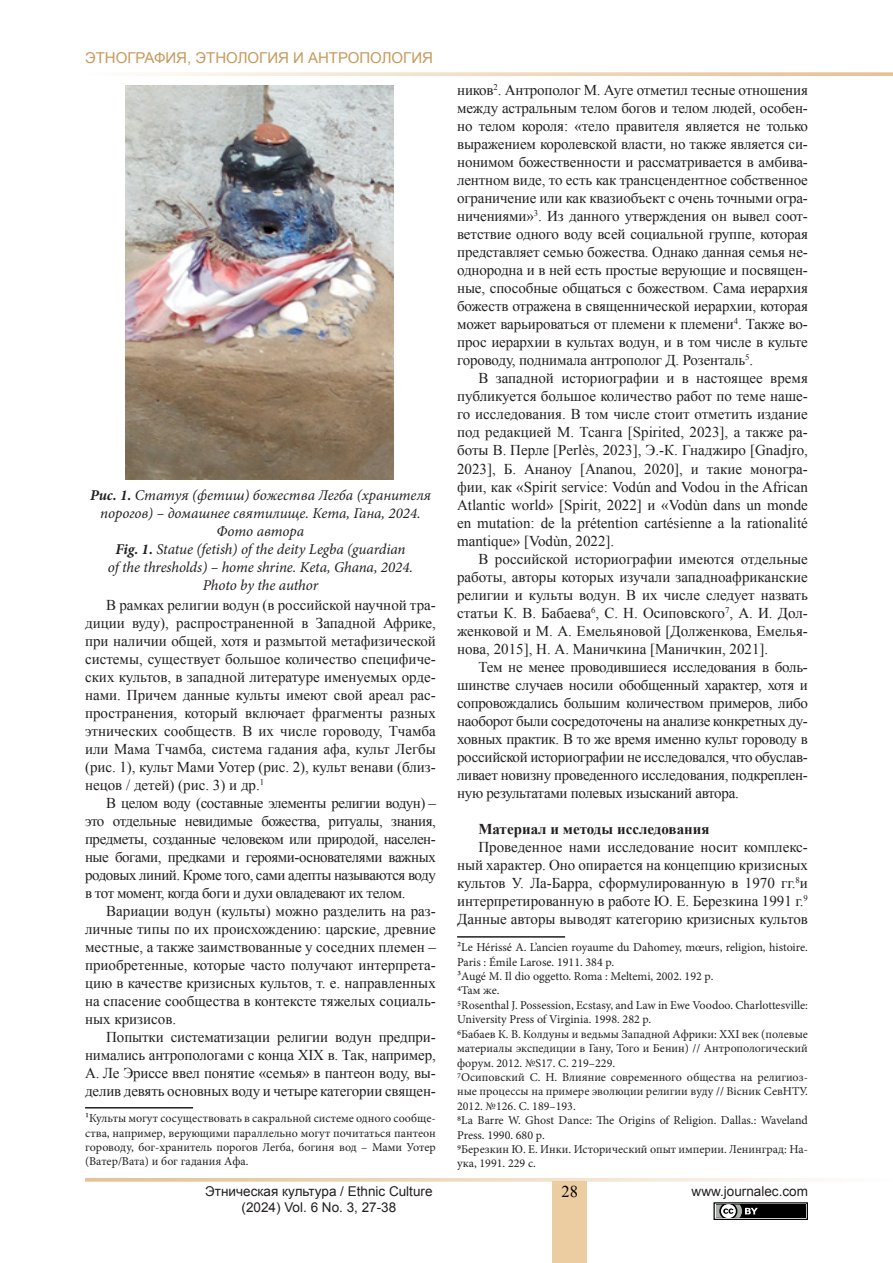
<style>
.page{position:relative;width:893px;height:1263px;background:#fff}
.page>*{position:absolute;margin:0;border:0;box-sizing:border-box;transform-origin:0 0}
.t1{font:16.5px "Times New Roman";color:#000}
.t2{font:15px/18px "Times New Roman";letter-spacing:-.01em;color:#231f20;text-align:justify}
.t3{font:italic 15px/18px "Minion Pro";letter-spacing:-.005em;color:#231f20;text-align:center}
.t4{font:15px "Arial";color:#c69a5c}
.t5{font:700 15px "Times New Roman";color:#231f20}
.t6{font:13.5px/16.2px "Arial";color:#231f20;text-align:center}
.t7{font:12px/14.4px "Minion Pro";color:#231f20}
.s1{font-weight:700}
</style>
<div class="page">
<div style="left:553px;top:1182px;width:34px;height:81px;background:#ebcda1"></div>
<svg style="left:149px;top:72px;width:744px;height:4px"></svg>
<svg style="left:85px;top:1178px;width:745px;height:4px"></svg>
<div style="left:714px;top:1203px;width:93px;height:16px;background:#f4f5f4"></div>
<div style="left:713px;top:1202px;width:95px;height:18px;border:1px solid #000"></div>
<div style="left:716px;top:1204px;width:90px;height:14px;background:#000"></div>
<svg style="left:716px;top:1204px;width:42px;height:14px"></svg>
<hr style="left:85px;top:1107px;width:108px;height:1px;background:#231f20">
<img style="left:126px;top:85px;width:267px;height:394px">
<hr style="left:457px;top:936px;width:108px;height:2px;background:#231f20">
<p class="t4" style="left:85px;top:48px;width:349px">ЭТНОГРАФИЯ, ЭТНОЛОГИЯ И АНТРОПОЛОГИЯ</p>
<p class="t3" style="left:90px;top:486px;width:342px"><span class="s1">Рис. 1.</span> Статуя (фетиш) божества Легба (хранителя порогов) – домашнее святилище. Кета, Гана, 2024.<br>Фото автора</p>
<p class="t3" style="left:108px;top:540px;width:307px"><span class="s1">Fig. 1.</span> Statue (fetish) of the deity Legba (guardian<br>of the thresholds) – home shrine. Keta, Ghana, 2024.<br>Photo by the author</p>
<p class="t2" style="left:85px;top:596px;width:352px;text-indent:21px">В рамках религии водун (в российской научной тра&shy;диции вуду), распространенной в Западной Африке, при наличии общей, хотя и размытой метафизической системы, существует большое количество специфиче&shy;ских культов, в западной литературе именуемых орде&shy;нами. Причем данные культы имеют свой ареал рас&shy;пространения, который включает фрагменты разных этнических сообществ. В их числе гороводу, Тчамба или Мама Тчамба, система гадания афа, культ Легбы (рис. 1), культ Мами Уотер (рис. 2), культ венави (близ&shy;нецов / детей) (рис. 3) и др.<sup>1</sup></p>
<p class="t2" style="left:85px;top:794px;width:352px;text-indent:21px">В целом воду (составные элементы религии водун) – это отдельные невидимые божества, ритуалы, знания, предметы, созданные человеком или природой, населен&shy;ные богами, предками и героями-основателями важных родовых линий. Кроме того, сами адепты называются воду в тот момент, когда боги и духи овладевают их телом.</p>
<p class="t2" style="left:85px;top:902px;width:352px;text-indent:21px">Вариации водун (культы) можно разделить на раз&shy;личные типы по их происхождению: царские, древние местные, а также заимствованные у соседних племен – приобретенные, которые часто получают интерпрета&shy;цию в качестве кризисных культов, т. е. направленных на спасение сообщества в контексте тяжелых социаль&shy;ных кризисов.</p>
<p class="t2" style="left:85px;top:1028px;width:352px;text-indent:21px">Попытки систематизации религии водун предпри&shy;нимались антропологами с конца XIX в. Так, например, А. Ле Эриссе ввел понятие «семья» в пантеон воду, вы&shy;делив девять основных воду и четыре категории священ-</p>
<p class="t7" style="left:85px;top:1111px;width:352px;text-align:justify">1Культы могут сосуществовать в сакральной системе одного сообще&shy;ства, например, верующими параллельно могут почитаться пантеон гороводу, бог-хранитель порогов Легба, богиня вод – Мами Уотер (Ватер/Вата) и бог гадания Афа.</p>
<p class="t2" style="left:457px;top:81px;width:352px">ников<sup>2</sup>. Антрополог М. Ауге отметил тесные отношения между астральным телом богов и телом людей, особен&shy;но телом короля: «тело правителя является не только выражением королевской власти, но также является си&shy;нонимом божественности и рассматривается в амбива&shy;лентном виде, то есть как трансцендентное собственное ограничение или как квазиобъект с очень точными огра&shy;ничениями»<sup>3</sup>. Из данного утверждения он вывел соот&shy;ветствие одного воду всей социальной группе, которая представляет семью божества. Однако данная семья не&shy;однородна и в ней есть простые верующие и посвящен&shy;ные, способные общаться с божеством. Сама иерархия божеств отражена в священнической иерархии, которая может варьироваться от племени к племени<sup>4</sup>. Также во&shy;прос иерархии в культах водун, и в том числе в культе гороводу, поднимала антрополог Д. Розенталь<sup>5</sup>.</p>
<p class="t2" style="left:457px;top:369px;width:352px;text-indent:21px">В западной историографии и в настоящее время публикуется большое количество работ по теме наше&shy;го исследования. В том числе стоит отметить издание под редакцией М. Тсанга [Spirited, 2023], а также ра&shy;боты В. Перле [Perlès, 2023], Э.-К. Гнаджиро [Gnadjro, 2023], Б. Ананоу [Ananou, 2020], и такие моногра&shy;фии, как «Spirit service: Vodún and Vodou in the African Atlantic world» [Spirit, 2022] и «Vodùn dans un monde en mutation: de la prétention cartésienne a la rationalité mantique» [Vodùn, 2022].</p>
<p class="t2" style="left:457px;top:549px;width:352px;text-indent:21px">В российской историографии имеются отдельные работы, авторы которых изучали западноафриканские религии и культы водун. В их числе следует назвать статьи К. В. Бабаева<sup>6</sup>, С. Н. Осиповского<sup>7</sup>, А. И. Дол&shy;женковой и М. А. Емельяновой [Долженкова, Емелья&shy;нова, 2015], Н. А. Маничкина [Маничкин, 2021].</p>
<p class="t2" style="left:457px;top:657px;width:352px;text-indent:21px">Тем не менее проводившиеся исследования в боль&shy;шинстве случаев носили обобщенный характер, хотя и сопровождались большим количеством примеров, либо наоборот были сосредоточены на анализе конкретных ду&shy;ховных практик. В то же время именно культ гороводу в российской историографии не исследовался, что обуслав&shy;ливает новизну проведенного исследования, подкреплен&shy;ную результатами полевых изысканий автора.</p>
<p class="t5" style="left:478px;top:818px;width:233px">Материал и методы исследования</p>
<p class="t2" style="left:457px;top:837px;width:352px;text-indent:21px">Проведенное нами исследование носит комплекс&shy;ный характер. Оно опирается на концепцию кризисных культов У. Ла-Барра, сформулированную в 1970 гг.<sup>8</sup>и интерпретированную в работе Ю. Е. Березкина 1991 г.<sup>9<br></sup>Данные авторы выводят категорию кризисных культов</p>
<p class="t7" style="left:457px;top:940px;width:352px">2Le Hérissé A. L’ancien royaume du Dahomey, mœurs, religion, histoire.<br>Paris : Émile Larose. 1911. 384 p.</p>
<p class="t7" style="left:457px;top:969px;width:258px">3Augé M. Il dio oggetto. Roma : Meltemi, 2002. 192 р.</p>
<p class="t7" style="left:457px;top:983px;width:44px">4Там же.</p>
<p class="t7" style="left:457px;top:998px;width:352px">5Rosenthal J. Possession, Ecstasy, and Law in Ewe Voodoo. Charlottesville:<br>University Press of Virginia. 1998. 282 p.</p>
<p class="t7" style="left:457px;top:1027px;width:352px;text-align:justify">6Бабаев К. В. Колдуны и ведьмы Западной Африки: XXI век (полевые материалы экспедиции в Гану, Того и Бенин) // Антропологический форум. 2012. №S17. С. 219–229.</p>
<p class="t7" style="left:457px;top:1070px;width:352px;text-align:justify">7Осиповский С. Н. Влияние современного общества на религиоз&shy;ные процессы на примере эволюции религии вуду // Вiсник СевНТУ.<br>2012. №126. С. 189–193.</p>
<p class="t7" style="left:457px;top:1113px;width:352px">8La Barre W. Ghost Dance: The Origins of Religion. Dallas.: Waveland<br>Press. 1990. 680 р.</p>
<p class="t7" style="left:457px;top:1142px;width:352px">9Березкин Ю. Е. Инки. Исторический опыт империи. Ленинград: На&shy;ука, 1991. 229 с.</p>
<p class="t6" style="left:205px;top:1183px;width:229px">Этническая культура / Ethnic Culture (2024) Vol. 6 No. 3, 27-38</p>
<p class="t1" style="left:562px;top:1181px;width:18px">28</p>
<p class="t6" style="left:692px;top:1183px;width:118px">www.journalec.com</p>
</div>
